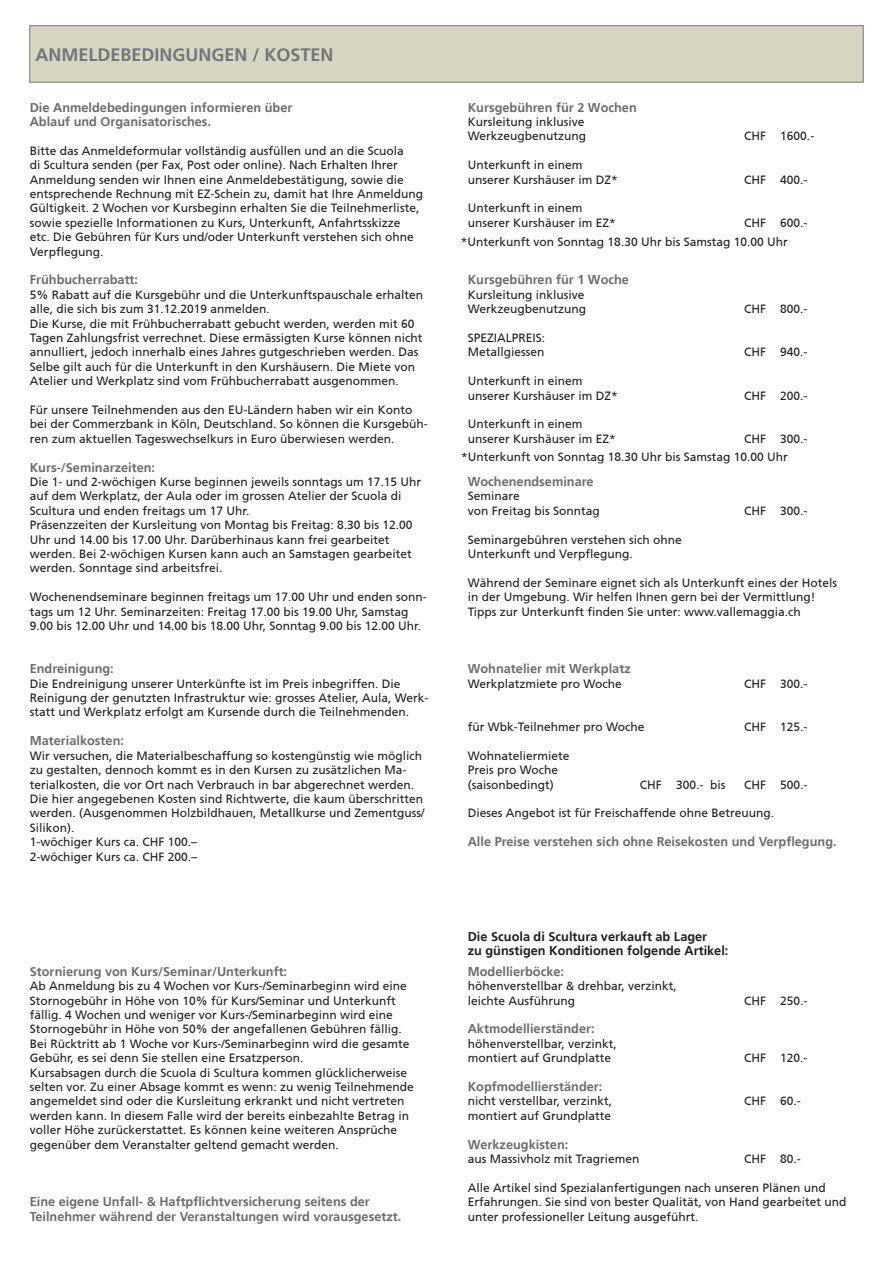
<style>
.page{position:relative;width:893px;height:1263px;background:#fff}
.page>*{position:absolute;margin:0;border:0;box-sizing:border-box;transform-origin:0 0}
.t1{font:700 18px "Frutiger LT";color:#757679}
.t2{font:700 12.75px/14.4px "Frutiger LT";color:#6c6d70}
.t3{font:700 12.75px/13.5px "Frutiger LT";color:#231f20}
.t4{font:12px/14.4px "Frutiger CE";color:#231f20}
</style>
<div class="page">
<svg style="left:29px;top:25px;width:835px;height:58px"></svg>
<h1 class="t1" style="left:36px;top:44px;width:300px">ANMELDEBEDINGUNGEN / KOSTEN</h1>
<p class="t2" style="left:30px;top:100px;width:264px">Die Anmeldebedingungen informieren über<br>Ablauf und Organisatorisches.</p>
<p class="t4" style="left:30px;top:143px;width:395px">Bitte das Anmeldeformular vollständig ausfüllen und an die Scuola<br>di Scultura senden (per Fax, Post oder online). Nach Erhalten Ihrer Anmeldung senden wir Ihnen eine Anmeldebestätigung, sowie die entsprechende Rechnung mit EZ-Schein zu, damit hat Ihre Anmeldung Gültigkeit. 2 Wochen vor Kursbeginn erhalten Sie die Teilnehmerliste, sowie spezielle Informationen zu Kurs, Unterkunft, Anfahrtsskizze etc. Die Gebühren für Kurs und/oder Unterkunft verstehen sich ohne Verpflegung.</p>
<p class="t2" style="left:30px;top:273px;width:110px">Frühbucherrabatt:</p>
<p class="t4" style="left:30px;top:287px;width:395px">5% Rabatt auf die Kursgebühr und die Unterkunftspauschale erhalten alle, die sich bis zum 31.12.2019 anmelden.<br>Die Kurse, die mit Frühbucherrabatt gebucht werden, werden mit 60<br>Tagen Zahlungsfrist verrechnet. Diese ermässigten Kurse können nicht annulliert, jedoch innerhalb eines Jahres gutgeschrieben werden. Das Selbe gilt auch für die Unterkunft in den Kurshäusern. Die Miete von Atelier und Werkplatz sind vom Frühbucherrabatt ausgenommen.</p>
<p class="t4" style="left:30px;top:403px;width:400px">Für unsere Teilnehmenden aus den EU-Ländern haben wir ein Konto bei der Commerzbank in Köln, Deutschland. So können die Kursgebüh&shy;ren zum aktuellen Tageswechselkurs in Euro überwiesen werden.</p>
<p class="t2" style="left:30px;top:460px;width:127px">Kurs-/Seminarzeiten:</p>
<p class="t4" style="left:30px;top:475px;width:393px">Die 1- und 2-wöchigen Kurse beginnen jeweils sonntags um 17.15 Uhr auf dem Werkplatz, der Aula oder im grossen Atelier der Scuola di Scultura und enden freitags um 17 Uhr.<br>Präsenzzeiten der Kursleitung von Montag bis Freitag: 8.30 bis 12.00<br>Uhr und 14.00 bis 17.00 Uhr. Darüberhinaus kann frei gearbeitet werden. Bei 2-wöchigen Kursen kann auch an Samstagen gearbeitet werden. Sonntage sind arbeitsfrei.</p>
<p class="t4" style="left:30px;top:590px;width:399px">Wochenendseminare beginnen freitags um 17.00 Uhr und enden sonn&shy;tags um 12 Uhr. Seminarzeiten: Freitag 17.00 bis 19.00 Uhr, Samstag<br>9.00 bis 12.00 Uhr und 14.00 bis 18.00 Uhr, Sonntag 9.00 bis 12.00 Uhr.</p>
<p class="t2" style="left:30px;top:662px;width:86px">Endreinigung:</p>
<p class="t4" style="left:30px;top:676px;width:400px">Die Endreinigung unserer Unterkünfte ist im Preis inbegriffen. Die<br>Reinigung der genutzten Infrastruktur wie: grosses Atelier, Aula, Werk&shy;statt und Werkplatz erfolgt am Kursende durch die Teilnehmenden.</p>
<p class="t2" style="left:30px;top:734px;width:96px">Materialkosten:</p>
<p class="t4" style="left:30px;top:748px;width:396px">Wir versuchen, die Materialbeschaffung so kostengünstig wie möglich zu gestalten, dennoch kommt es in den Kursen zu zusätzlichen Ma&shy;terialkosten, die vor Ort nach Verbrauch in bar abgerechnet werden.<br>Die hier angegebenen Kosten sind Richtwerte, die kaum überschritten werden. (Ausgenommen Holzbildhauen, Metallkurse und Zementguss/ Silikon).<br>1-wöchiger Kurs ca. CHF 100.–<br>2-wöchiger Kurs ca. CHF 200.–</p>
<p class="t2" style="left:30px;top:964px;width:259px">Stornierung von Kurs/Seminar/Unterkunft:</p>
<p class="t4" style="left:30px;top:979px;width:386px">Ab Anmeldung bis zu 4 Wochen vor Kurs-/Seminarbeginn wird eine Stornogebühr in Höhe von 10% für Kurs/Seminar und Unterkunft fällig. 4 Wochen und weniger vor Kurs-/Seminarbeginn wird eine Stornogebühr in Höhe von 50% der angefallenen Gebühren fällig.<br>Bei Rücktritt ab 1 Woche vor Kurs-/Seminarbeginn wird die gesamte Gebühr, es sei denn Sie stellen eine Ersatzperson.<br>Kursabsagen durch die Scuola di Scultura kommen glücklicherweise selten vor. Zu einer Absage kommt es wenn: zu wenig Teilnehmende angemeldet sind oder die Kursleitung erkrankt und nicht vertreten werden kann. In diesem Falle wird der bereits einbezahlte Betrag in voller Höhe zurückerstattet. Es können keine weiteren Ansprüche gegenüber dem Veranstalter geltend gemacht werden.</p>
<p class="t2" style="left:30px;top:1194px;width:373px">Eine eigene Unfall- &amp; Haftpflichtversicherung seitens der<br>Teilnehmer während der Veranstaltungen wird vorausgesetzt.</p>
<p class="t2" style="left:468px;top:100px;width:171px">Kursgebühren für 2 Wochen</p>
<p class="t4" style="left:468px;top:115px;width:120px">Kursleitung inklusive<br>Werkzeugbenutzung</p>
<p class="t4" style="left:468px;top:158px;width:152px">Unterkunft in einem unserer Kurshäuser im DZ*</p>
<p class="t4" style="left:468px;top:201px;width:150px">Unterkunft in einem unserer Kurshäuser im EZ*</p>
<p class="t4" style="left:744px;top:129px;width:23px">CHF</p>
<p class="t4" style="left:744px;top:172px;width:23px">CHF</p>
<p class="t4" style="left:744px;top:215px;width:23px">CHF</p>
<p class="t4" style="left:780px;top:129px;width:36px">1600.-</p>
<p class="t4" style="left:780px;top:172px;width:29px">400.-</p>
<p class="t4" style="left:780px;top:215px;width:29px">600.-</p>
<p class="t4" style="left:461px;top:235px;width:328px">*Unterkunft von Sonntag 18.30 Uhr bis Samstag 10.00 Uhr</p>
<p class="t2" style="left:468px;top:273px;width:163px">Kursgebühren für 1 Woche</p>
<p class="t4" style="left:468px;top:287px;width:120px">Kursleitung inklusive<br>Werkzeugbenutzung</p>
<p class="t4" style="left:468px;top:331px;width:79px">SPEZIALPREIS:<br>Metallgiessen</p>
<p class="t4" style="left:468px;top:374px;width:152px">Unterkunft in einem unserer Kurshäuser im DZ*</p>
<p class="t4" style="left:468px;top:417px;width:150px">Unterkunft in einem unserer Kurshäuser im EZ*</p>
<p class="t2" style="left:468px;top:474px;width:127px">Wochenendseminare</p>
<p class="t4" style="left:468px;top:489px;width:134px">Seminare<br>von Freitag bis Sonntag</p>
<p class="t4" style="left:468px;top:532px;width:216px">Seminargebühren verstehen sich ohne<br>Unterkunft und Verpflegung.</p>
<p class="t4" style="left:744px;top:302px;width:23px">CHF</p>
<p class="t4" style="left:744px;top:345px;width:23px">CHF</p>
<p class="t4" style="left:744px;top:388px;width:23px">CHF</p>
<p class="t4" style="left:744px;top:431px;width:23px">CHF</p>
<p class="t4" style="left:780px;top:302px;width:29px">800.-</p>
<p class="t4" style="left:780px;top:345px;width:29px">940.-</p>
<p class="t4" style="left:780px;top:388px;width:29px">200.-</p>
<p class="t4" style="left:780px;top:431px;width:29px">300.-</p>
<p class="t4" style="left:461px;top:449px;width:328px">*Unterkunft von Sonntag 18.30 Uhr bis Samstag 10.00 Uhr</p>
<p class="t4" style="left:780px;top:503px;width:29px">300.-</p>
<p class="t4" style="left:744px;top:503px;width:23px">CHF</p>
<p class="t4" style="left:468px;top:575px;width:371px">Während der Seminare eignet sich als Unterkunft eines der Hotels in der Umgebung. Wir helfen Ihnen gern bei der Vermittlung!<br>Tipps zur Unterkunft finden Sie unter: www.vallemaggia.ch</p>
<p class="t2" style="left:468px;top:662px;width:164px">Wohnatelier mit Werkplatz</p>
<p class="t4" style="left:468px;top:676px;width:155px">Werkplatzmiete pro Woche</p>
<p class="t4" style="left:468px;top:719px;width:178px">für Wbk-Teilnehmer pro Woche</p>
<p class="t4" style="left:468px;top:748px;width:103px">Wohnateliermiete<br>Preis pro Woche (saisonbedingt)</p>
<p class="t4" style="left:780px;top:676px;width:29px">300.-</p>
<p class="t4" style="left:780px;top:719px;width:29px">125.-</p>
<p class="t4" style="left:744px;top:676px;width:23px">CHF</p>
<p class="t4" style="left:744px;top:719px;width:23px">CHF</p>
<p class="t4" style="left:676px;top:777px;width:51px">300.- bis</p>
<p class="t4" style="left:780px;top:777px;width:29px">500.-</p>
<p class="t4" style="left:640px;top:777px;width:23px">CHF</p>
<p class="t4" style="left:744px;top:777px;width:23px">CHF</p>
<p class="t4" style="left:468px;top:806px;width:308px">Dieses Angebot ist für Freischaffende ohne Betreuung.</p>
<p class="t2" style="left:468px;top:834px;width:370px">Alle Preise verstehen sich ohne Reisekosten und Verpflegung.</p>
<p class="t3" style="left:468px;top:930px;width:262px">Die Scuola di Scultura verkauft ab Lager<br>zu günstigen Konditionen folgende Artikel:</p>
<p class="t2" style="left:468px;top:964px;width:98px">Modellierböcke:</p>
<p class="t4" style="left:468px;top:979px;width:210px">höhenverstellbar &amp; drehbar, verzinkt, leichte Ausführung</p>
<p class="t2" style="left:468px;top:1022px;width:128px">Aktmodellierständer:</p>
<p class="t4" style="left:468px;top:1036px;width:150px">höhenverstellbar, verzinkt, montiert auf Grundplatte</p>
<p class="t2" style="left:468px;top:1079px;width:136px">Kopfmodellierständer:</p>
<p class="t4" style="left:468px;top:1094px;width:146px">nicht verstellbar, verzinkt, montiert auf Grundplatte</p>
<p class="t2" style="left:468px;top:1137px;width:102px">Werkzeugkisten:</p>
<p class="t4" style="left:468px;top:1151px;width:173px">aus Massivholz mit Tragriemen</p>
<p class="t4" style="left:744px;top:993px;width:23px">CHF</p>
<p class="t4" style="left:780px;top:993px;width:29px">250.-</p>
<p class="t4" style="left:744px;top:1051px;width:23px">CHF</p>
<p class="t4" style="left:744px;top:1094px;width:23px">CHF</p>
<p class="t4" style="left:780px;top:1051px;width:29px">120.-</p>
<p class="t4" style="left:780px;top:1094px;width:22px">60.-</p>
<p class="t4" style="left:744px;top:1151px;width:23px">CHF</p>
<p class="t4" style="left:780px;top:1151px;width:22px">80.-</p>
<p class="t4" style="left:468px;top:1180px;width:380px">Alle Artikel sind Spezialanfertigungen nach unseren Plänen und<br>Erfahrungen. Sie sind von bester Qualität, von Hand gearbeitet und unter professioneller Leitung ausgeführt.</p>
</div>
